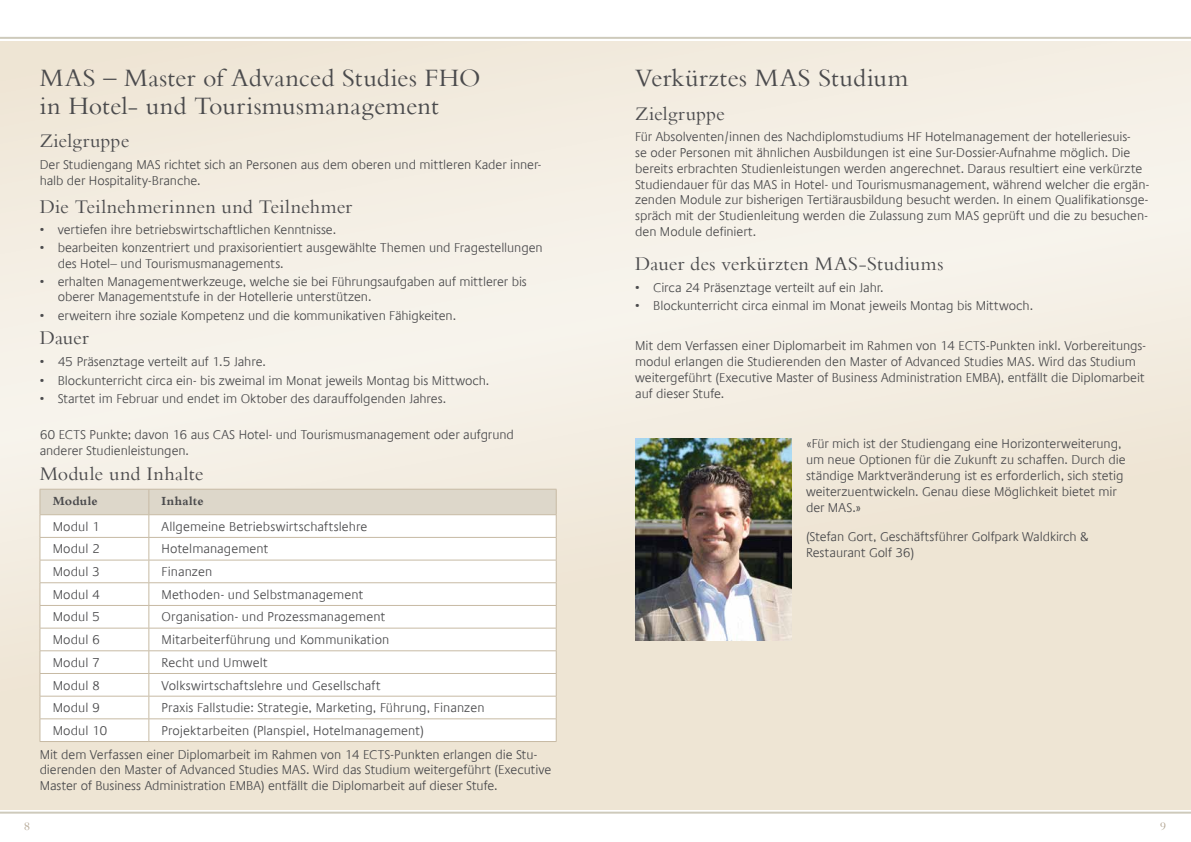
<style>
.page{position:relative;width:1191px;height:842px;background:#fff}
.page>*{position:absolute;margin:0;border:0;box-sizing:border-box;transform-origin:0 0}
.t1{font:26px/28px "Bembo";letter-spacing:.01em;color:#4b4b4d}
.t2{font:20px "Bembo";letter-spacing:.005em;color:#4b4b4d}
.t3{font:300 13px/15.8px "Praxis Com";letter-spacing:-.005em;color:#4b4b4d}
.t4{font:700 13px "Bembo";letter-spacing:.02em;color:#4b4b4d}
.t5{font:12px "Bembo";color:#aea08c}
.s1{font-family:"Bembo";font-weight:400}
</style>
<div class="page">
<hr style="left:0;top:37px;width:1191px;height:2px;background:#cecabb">
<hr style="left:0;top:812px;width:1191px;height:2px;background:#cecabb">
<div style="left:0;top:41px;width:1191px;height:768px;background:linear-gradient(to right,#f3eee2,#f1eadd)"></div>
<svg style="left:40px;top:489px;width:517px;height:252px"></svg>
<hr style="left:40px;top:741px;width:109px;height:1px;background:#c7baa4">
<hr style="left:149px;top:741px;width:407px;height:1px;background:#c7baa4">
<img style="left:635px;top:439px;width:157px;height:201px">
<h1 class="t1" style="left:40px;top:63px;width:442px">MAS – Master of Advanced Studies FHO in Hotel- und Tourismusmanagement</h1>
<h2 class="t2" style="left:40px;top:129px;width:91px">Zielgruppe</h2>
<p class="t3" style="left:40px;top:157px;width:503px">Der Studiengang MAS richtet sich an Personen aus dem oberen und mittleren Kader inner&shy;halb der Hospitality-Branche.</p>
<h2 class="t2" style="left:40px;top:194px;width:314px">Die Teilnehmerinnen und Teilnehmer</h2>
<p class="t3" style="left:40px;top:222px;width:298px">• vertiefen ihre betriebswirtschaftlichen Kenntnisse.</p>
<p class="t3" style="left:58px;top:240px;width:486px;line-height:15.5px;text-indent:-18px">• bearbeiten konzentriert und praxisorientiert ausgewählte Themen und Fragestellungen des Hotel<span class="s1">–</span> und Tourismusmanagements.</p>
<p class="t3" style="left:58px;top:274px;width:471px;line-height:15.5px;text-indent:-18px">• erhalten Managementwerkzeuge, welche sie bei Führungsaufgaben auf mittlerer bis oberer Managementstufe in der Hotellerie unterstützen.</p>
<p class="t3" style="left:40px;top:307px;width:418px">• erweitern ihre soziale Kompetenz und die kommunikativen Fähigkeiten.</p>
<h2 class="t2" style="left:40px;top:326px;width:51px">Dauer</h2>
<p class="t3" style="left:40px;top:354px;width:228px">• 45 Präsenztage verteilt auf 1.5 Jahre.</p>
<p class="t3" style="left:40px;top:373px;width:451px">• Blockunterricht circa ein- bis zweimal im Monat jeweils Montag bis Mittwoch.</p>
<p class="t3" style="left:40px;top:391px;width:408px">• Startet im Februar und endet im Oktober des darauffolgenden Jahres.</p>
<p class="t3" style="left:40px;top:427px;width:476px">60 ECTS Punkte; davon 16 aus CAS Hotel- und Tourismusmanagement oder aufgrund anderer Studienleistungen.</p>
<h2 class="t2" style="left:40px;top:461px;width:165px">Module und Inhalte</h2>
<p class="t4" style="left:53px;top:493px;width:47px">Module</p>
<p class="t4" style="left:162px;top:493px;width:44px">Inhalte</p>
<p class="t3" style="left:53px;top:518px;width:49px">Modul 1</p>
<p class="t3" style="left:162px;top:518px;width:207px">Allgemeine Betriebswirtschaftslehre</p>
<p class="t3" style="left:53px;top:541px;width:49px">Modul 2</p>
<p class="t3" style="left:162px;top:541px;width:108px">Hotelmanagement</p>
<p class="t3" style="left:53px;top:564px;width:49px">Modul 3</p>
<p class="t3" style="left:162px;top:564px;width:52px">Finanzen</p>
<p class="t3" style="left:53px;top:587px;width:49px">Modul 4</p>
<p class="t3" style="left:162px;top:587px;width:203px">Methoden- und Selbstmanagement</p>
<p class="t3" style="left:53px;top:609px;width:49px">Modul 5</p>
<p class="t3" style="left:162px;top:609px;width:225px">Organisation- und Prozessmanagement</p>
<p class="t3" style="left:53px;top:632px;width:49px">Modul 6</p>
<p class="t3" style="left:162px;top:632px;width:229px">Mitarbeiterführung und Kommunikation</p>
<p class="t3" style="left:53px;top:655px;width:49px">Modul 7</p>
<p class="t3" style="left:162px;top:655px;width:107px">Recht und Umwelt</p>
<p class="t3" style="left:53px;top:677px;width:49px">Modul 8</p>
<p class="t3" style="left:162px;top:677px;width:221px">Volkswirtschaftslehre und Gesellschaft</p>
<p class="t3" style="left:53px;top:700px;width:49px">Modul 9</p>
<p class="t3" style="left:162px;top:700px;width:324px">Praxis Fallstudie: Strategie, Marketing, Führung, Finanzen</p>
<p class="t3" style="left:53px;top:723px;width:56px">Modul 10</p>
<p class="t3" style="left:162px;top:723px;width:264px">Projektarbeiten (Planspiel, Hotelmanagement)</p>
<p class="t3" style="left:40px;top:746px;width:513px">Mit dem Verfassen einer Diplomarbeit im Rahmen von 14 ECTS-Punkten erlangen die Stu&shy;dierenden den Master of Advanced Studies MAS. Wird das Studium weitergeführt (Executive<br>Master of Business Administration EMBA) entfällt die Diplomarbeit auf dieser Stufe.</p>
<h1 class="t1" style="left:635px;top:63px;width:275px">Verkürztes MAS Studium</h1>
<h2 class="t2" style="left:635px;top:101px;width:91px">Zielgruppe</h2>
<p class="t3" style="left:635px;top:129px;width:515px">Für Absolventen/innen des Nachdiplomstudiums HF Hotelmanagement der hotelleriesuis-<br>se oder Personen mit ähnlichen Ausbildungen ist eine Sur-Dossier-Aufnahme möglich. Die bereits erbrachten Studienleistungen werden angerechnet. Daraus resultiert eine verkürzte Studiendauer für das MAS in Hotel- und Tourismusmanagement, während welcher die ergän&shy;zenden Module zur bisherigen Tertiärausbildung besucht werden. In einem Qualifikationsge&shy;spräch mit der Studienleitung werden die Zulassung zum MAS geprüft und die zu besuchen&shy;den Module definiert.</p>
<h2 class="t2" style="left:635px;top:252px;width:310px">Dauer des verkürzten MAS-Studiums</h2>
<p class="t3" style="left:635px;top:279px;width:250px">• Circa 24 Präsenztage verteilt auf ein Jahr.</p>
<p class="t3" style="left:635px;top:298px;width:399px">• Blockunterricht circa einmal im Monat jeweils Montag bis Mittwoch.</p>
<p class="t3" style="left:635px;top:338px;width:512px">Mit dem Verfassen einer Diplomarbeit im Rahmen von 14 ECTS-Punkten inkl. Vorbereitungs&shy;modul erlangen die Studierenden den Master of Advanced Studies MAS. Wird das Studium weitergeführt (Executive Master of Business Administration EMBA), entfällt die Diplomarbeit auf dieser Stufe.</p>
<p class="t3" style="left:806px;top:436px;width:321px">«Für mich ist der Studiengang eine Horizonterweiterung, um neue Optionen für die Zukunft zu schaffen. Durch die ständige Marktveränderung ist es erforderlich, sich stetig weiterzuentwickeln. Genau diese Möglichkeit bietet mir der MAS.»</p>
<p class="t3" style="left:806px;top:529px;width:284px">(Stefan Gort, Geschäftsführer Golfpark Waldkirch &amp;<br>Restaurant Golf 36)</p>
<p class="t5" style="left:24px;top:819px;width:7px">8</p>
<p class="t5" style="left:1160px;top:819px;width:7px">9</p>
</div>
